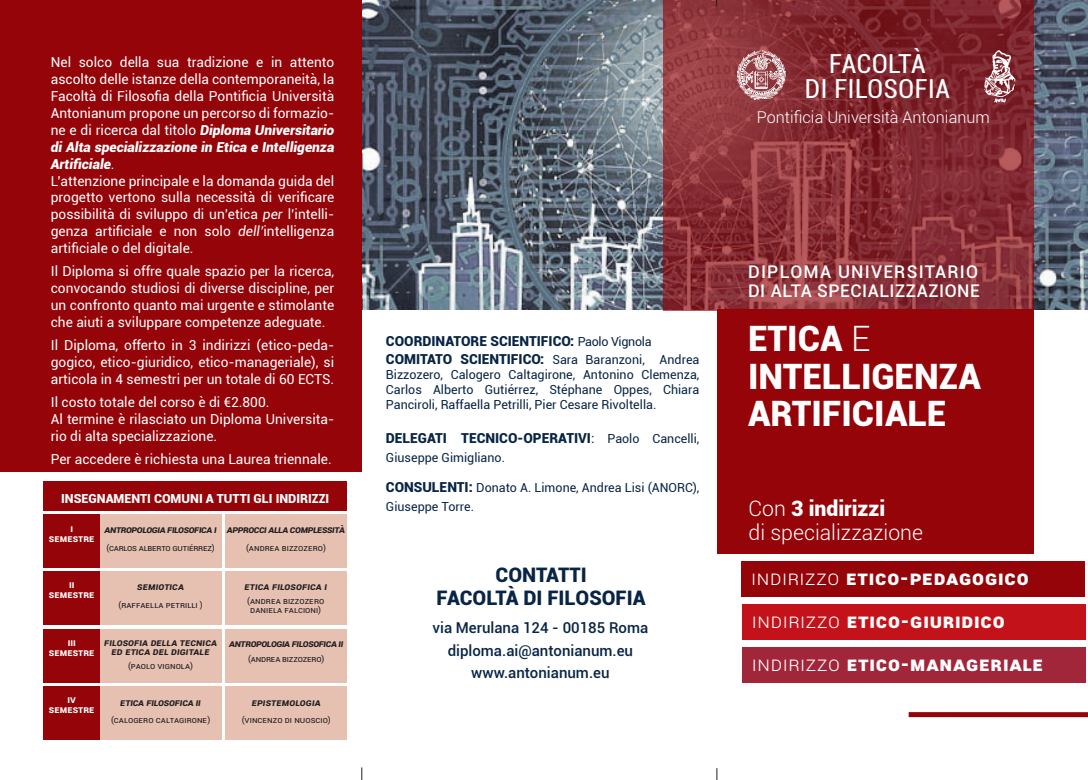
<style>
.page{position:relative;width:1088px;height:780px;background:#fff}
.page>*{position:absolute;margin:0;border:0;box-sizing:border-box;transform-origin:0 0}
.t1{font:900 35px "Roboto";color:#fff}
.t2{font:condensed 26.25px "Roboto";letter-spacing:.025em;color:#fff}
.t3{font:300 21.25px "Roboto";color:#fff}
.t4{font:900 21.25px "Roboto";color:#fff}
.t5{font:900 20px "Roboto";letter-spacing:.04em;color:#fff}
.t6{font:900 20px "Roboto";color:#082545}
.t7{font:500 17.5px "Roboto";letter-spacing:.035em;color:#fff}
.t8{font:500 17.5px "Roboto";letter-spacing:.07em;color:#fff}
.t9{font:300 16.25px "Roboto";color:#fff}
.t10{font:500 15px "Roboto";color:#082545}
.t11{font:13.75px/16.9px "Roboto";color:#fff;text-align:justify}
.t12{font:900 13.75px "Roboto";color:#082545}
.t13{font:12.5px/15px "Roboto";color:#082545;text-align:justify}
.t14{font:900 12.5px "Roboto";color:#fff}
.t15{font:italic 700 10px "Roboto";color:#231f20}
.t16{font:italic 700 10px "Roboto";letter-spacing:-.05em;color:#231f20}
.t17{font:700 10px "Roboto";color:#fff}
.t18{font:italic 700 10px "Roboto";letter-spacing:-.025em;color:#231f20}
.t19{font:8.75px "Roboto";color:#231f20}
.t20{font:8.75px "Roboto";letter-spacing:-.025em;color:#231f20}
.s1{font-weight:900;font-style:italic}
.s2{font-style:italic}
.s3{font-weight:400;font-size:12.5px}
.s4{font-weight:400}
.s5{font-weight:900;font-size:13.75px}
.s6{font-weight:300}
</style>
<div class="page">
<img style="left:361px;top:0;width:727px;height:309px">
<div style="left:0;top:0;width:361px;height:471px;background:#940408"></div>
<svg style="left:663px;top:0;width:370px;height:311px"></svg>
<img style="left:737px;top:50px;width:49px;height:51px">
<img style="left:973px;top:48px;width:49px;height:58px">
<div style="left:716px;top:309px;width:317px;height:245px;background:#940408"></div>
<div style="left:742px;top:561px;width:343px;height:36px;background:#940408"></div>
<div style="left:742px;top:604px;width:343px;height:35px;background:#c4121a"></div>
<div style="left:742px;top:647px;width:343px;height:36px;background:#a12639"></div>
<div style="left:909px;top:712px;width:179px;height:5px;background:#940408"></div>
<svg style="left:361px;top:767px;width:1px;height:13px"></svg>
<svg style="left:716px;top:768px;width:1px;height:12px"></svg>
<div style="left:43px;top:481px;width:304px;height:30px;background:#940408"></div>
<div style="left:43px;top:571px;width:57px;height:53px;background:#940408"></div>
<div style="left:100px;top:571px;width:121px;height:53px;background:#e6c1b1"></div>
<div style="left:225px;top:571px;width:122px;height:53px;background:#e6c1b1"></div>
<div style="left:43px;top:629px;width:57px;height:53px;background:#940408"></div>
<div style="left:100px;top:629px;width:121px;height:53px;background:#e6c1b1"></div>
<div style="left:225px;top:629px;width:122px;height:53px;background:#e6c1b1"></div>
<div style="left:43px;top:514px;width:57px;height:53px;background:#940408"></div>
<div style="left:100px;top:514px;width:121px;height:53px;background:#e6c1b1"></div>
<div style="left:225px;top:514px;width:122px;height:53px;background:#e6c1b1"></div>
<div style="left:43px;top:686px;width:57px;height:53px;background:#940408"></div>
<div style="left:225px;top:686px;width:122px;height:53px;background:#e6c1b1"></div>
<div style="left:100px;top:686px;width:121px;height:53px;background:#e6c1b1"></div>
<p class="t11" style="left:51px;top:53px;width:285px">Nel solco della sua tradizione e in attento ascolto delle istanze della contemporaneità, la Facoltà di Filosofia della Pontificia Università Antonianum propone un percorso di formazio&shy;ne e di ricerca dal titolo <span class="s1">Diploma Universitario di Alta specializzazione in Etica e Intelligenza Artificiale</span>.</p>
<p class="t11" style="left:51px;top:172px;width:285px">L’attenzione principale e la domanda guida del progetto vertono sulla necessità di verificare possibilità di sviluppo di un’etica <span class="s2">per</span> l’intelli&shy;genza artificiale e non solo <span class="s2">dell’</span>intelligenza artificiale o del digitale.</p>
<p class="t11" style="left:51px;top:262px;width:285px">Il Diploma si offre quale spazio per la ricerca, convocando studiosi di diverse discipline, per un confronto quanto mai urgente e stimolante che aiuti a sviluppare competenze adeguate.</p>
<p class="t11" style="left:51px;top:336px;width:285px">Il Diploma, offerto in 3 indirizzi (etico-peda&shy;gogico, etico-giuridico, etico-manageriale), si articola in 4 semestri per un totale di 60 ECTS.</p>
<p class="t11" style="left:51px;top:393px;width:220px">Il costo totale del corso è di €2.800.</p>
<p class="t11" style="left:51px;top:410px;width:285px">Al termine è rilasciato un Diploma Universita&shy;rio di alta specializzazione.</p>
<p class="t11" style="left:51px;top:450px;width:282px">Per accedere è richiesta una Laurea triennale.</p>
<p class="t14" style="left:61px;top:489px;width:270px">INSEGNAMENTI COMUNI A TUTTI GLI INDIRIZZI</p>
<p class="t17" style="left:70px;top:521px;width:4px">I</p>
<p class="t17" style="left:49px;top:531px;width:47px">Semestre</p>
<p class="t16" style="left:105px;top:522px;width:113px">ANTROPOLOGIA FILOSOFICA I</p>
<p class="t19" style="left:106px;top:541px;width:110px">(Car los Alberto Gutiérr ez)</p>
<p class="t16" style="left:227px;top:522px;width:120px">APPROCCI ALLA COMPLESSITÀ</p>
<p class="t19" style="left:246px;top:541px;width:82px">(Andrea Bizzozero)</p>
<p class="t17" style="left:69px;top:577px;width:7px">II</p>
<p class="t17" style="left:49px;top:587px;width:47px">Semestre</p>
<p class="t15" style="left:137px;top:579px;width:48px">SEMIOTICA</p>
<p class="t19" style="left:118px;top:598px;width:86px">(Raffaella Petrilli )</p>
<p class="t15" style="left:244px;top:579px;width:84px">ETICA FILOSOFICA I</p>
<p class="t19" style="left:247px;top:595px;width:79px">(Andrea Bizzozero</p>
<p class="t19" style="left:250px;top:603px;width:72px">Daniela Falcioni)</p>
<p class="t17" style="left:68px;top:635px;width:10px">III</p>
<p class="t17" style="left:49px;top:645px;width:47px">Semestre</p>
<p class="t15" style="left:104px;top:635px;width:114px">FILOSOFIA DELLA TECNICA</p>
<p class="t15" style="left:112px;top:644px;width:100px">ED ETICA DEL DIGITALE</p>
<p class="t19" style="left:128px;top:659px;width:67px">(Paolo Vignola)</p>
<p class="t16" style="left:229px;top:636px;width:113px">ANTROPOLOGIA FILOSOFICA II</p>
<p class="t20" style="left:248px;top:653px;width:78px">(Andrea Bizzozero)</p>
<p class="t17" style="left:68px;top:692px;width:10px">IV</p>
<p class="t17" style="left:49px;top:702px;width:47px">Semestre</p>
<p class="t18" style="left:120px;top:695px;width:79px">ETICA FILOSOFICA II</p>
<p class="t19" style="left:111px;top:714px;width:101px">(Calogero Caltagirone)</p>
<p class="t15" style="left:252px;top:695px;width:70px">EPISTEMOLOGIA</p>
<p class="t19" style="left:242px;top:714px;width:91px">(Vincenzo Di Nuoscio)</p>
<p class="t2" style="left:829px;top:46px;width:98px">FACOLTÀ</p>
<p class="t2" style="left:805px;top:71px;width:147px">DI FILOSOFIA</p>
<p class="t9" style="left:757px;top:105px;width:234px">Pontificia Università Antonianum</p>
<p class="t12" style="left:386px;top:331px;width:267px">COORDINATORE SCIENTIFICO: <span class="s3">Paolo Vignola</span></p>
<p class="t12" style="left:386px;top:349px;width:315px">COMITATO SCIENTIFICO: <span class="s3">Sara Baranzoni, Andrea</span></p>
<p class="t13" style="left:386px;top:367px;width:315px">Bizzozero, Calogero Caltagirone, Antonino Clemenza, Carlos Alberto Gutiérrez, Stéphane Oppes, Chiara Panciroli, Raffaella Petrilli, Pier Cesare Rivoltella.</p>
<p class="t12" style="left:386px;top:428px;width:315px">DELEGATI TECNICO-OPERATIVI<span class="s4">:</span> <span class="s3">Paolo Cancelli,</span></p>
<p class="t13" style="left:386px;top:449px;width:121px">Giuseppe Gimigliano.</p>
<p class="t13" style="left:386px;top:477px;width:315px;line-height:18.8px"><span class="s5">CONSULENTI:</span> Donato A. Limone, Andrea Lisi (ANORC),<br>Giuseppe Torre.</p>
<p class="t8" style="left:748px;top:260px;width:232px">DIPLOMA UNIVERSITARIO</p>
<p class="t7" style="left:748px;top:278px;width:233px">DI ALTA SPECIALIZZAZIONE</p>
<p class="t1" style="left:748px;top:314px;width:124px">ETICA <span class="s6">E</span></p>
<p class="t1" style="left:748px;top:351px;width:234px">INTELLIGENZA</p>
<p class="t1" style="left:748px;top:389px;width:200px">ARTIFICIALE</p>
<p class="t4" style="left:749px;top:493px;width:138px"><span class="s6">Con</span> 3 indirizzi</p>
<p class="t3" style="left:749px;top:517px;width:176px">di specializzazione</p>
<p class="t6" style="left:496px;top:560px;width:93px">CONTATTI</p>
<p class="t5" style="left:751px;top:563px;width:279px"><span class="s6">indirizzo</span> etico-pedagogico</p>
<p class="t6" style="left:436px;top:583px;width:211px">FACOLTÀ DI FILOSOFIA</p>
<p class="t10" style="left:432px;top:617px;width:217px">via Merulana 124 - 00185 Roma</p>
<p class="t10" style="left:448px;top:639px;width:187px">diploma.ai@antonianum.eu</p>
<p class="t10" style="left:471px;top:662px;width:140px">www.antonianum.eu</p>
<p class="t5" style="left:752px;top:607px;width:214px"><span class="s6">indirizzo</span> etico-GIURIDICO</p>
<p class="t5" style="left:752px;top:650px;width:214px"><span class="s6">indirizzo</span> etico-MANAGE</p>
<p class="t5" style="left:990px;top:650px;width:52px">RIALE</p>
</div>
